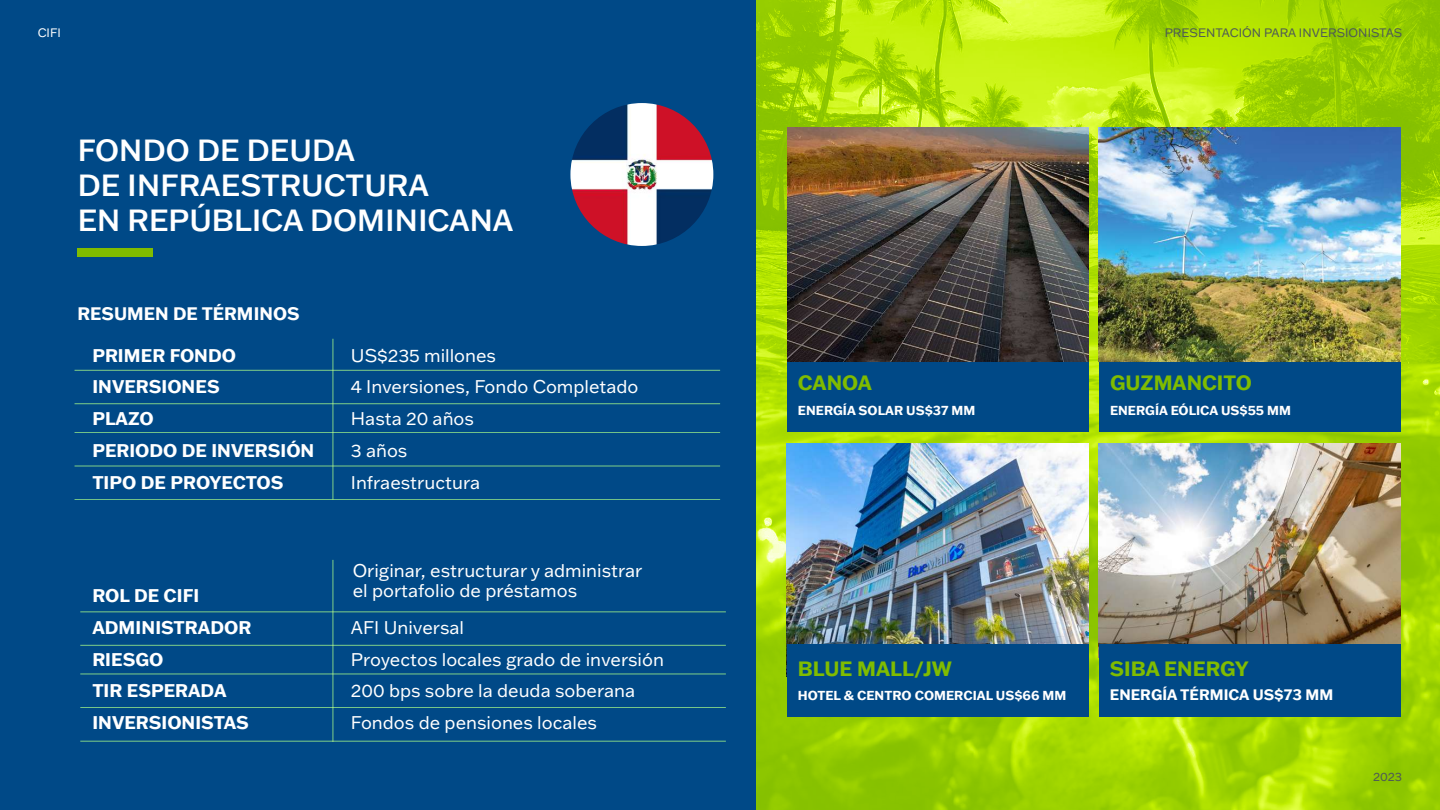
<style>
.page{position:relative;width:1440px;height:810px;background:#fff}
.page>*{position:absolute;margin:0;border:0;box-sizing:border-box;transform-origin:0 0}
.t1{font:500 30px/35.5px "Franklin Gothic ATF";color:#fff}
.t2{font:700 20.33px "Franklin Gothic ATF";color:#80bc00}
.t3{font:18px/31.8px "Franklin Gothic ATF";color:#fff}
.t4{font:700 18px/31.8px "Franklin Gothic ATF";color:#fff}
.t5{font:700 17.77px "Franklin Gothic ATF";color:#fff}
.t6{font:700 14.85px "Franklin Gothic ATF";color:#fff}
.t7{font:700 12.75px "Franklin Gothic ATF";color:#fff}
.t8{font:12px "Franklin Gothic ATF";color:#4d5858}
.t9{font:12px "Franklin Gothic ATF";color:#fff}
</style>
<div class="page">
<div style="left:0;top:0;width:757px;height:810px;background:#004987"></div>
<svg style="left:757px;top:0;width:683px;height:810px;background:#a8d908"></svg>
<img style="left:570px;top:103px;width:143px;height:143px;border-radius:71px">
<div style="left:78px;top:248px;width:75px;height:8px;background:#80bc00"></div>
<hr style="left:75px;top:370px;width:645px;height:1px;background:#80bc00">
<hr style="left:75px;top:403px;width:645px;height:1px;background:#80bc00">
<hr style="left:75px;top:432px;width:645px;height:1px;background:#80bc00">
<hr style="left:75px;top:466px;width:645px;height:1px;background:#80bc00">
<hr style="left:75px;top:499px;width:645px;height:1px;background:#80bc00">
<hr style="left:80px;top:611px;width:646px;height:1px;background:#80bc00">
<hr style="left:80px;top:645px;width:646px;height:1px;background:#80bc00">
<hr style="left:80px;top:674px;width:646px;height:1px;background:#80bc00">
<hr style="left:80px;top:707px;width:646px;height:1px;background:#80bc00">
<hr style="left:80px;top:741px;width:646px;height:1px;background:#80bc00">
<hr style="left:333px;top:339px;width:1px;height:161px;background:#80bc00">
<hr style="left:333px;top:560px;width:1px;height:182px;background:#80bc00">
<div style="left:787px;top:362px;width:302px;height:70px;background:#004987"></div>
<img style="left:1099px;top:128px;width:302px;height:233px">
<img style="left:787px;top:128px;width:302px;height:233px">
<div style="left:1099px;top:362px;width:302px;height:70px;background:#004987"></div>
<img style="left:787px;top:443px;width:302px;height:201px">
<div style="left:787px;top:644px;width:302px;height:73px;background:#004987"></div>
<img style="left:1099px;top:443px;width:302px;height:201px">
<div style="left:1099px;top:644px;width:302px;height:73px;background:#004987"></div>
<p class="t9" style="left:38px;top:24px;width:25px">CIFI</p>
<h1 class="t1" style="left:78px;top:131px;width:437px">FONDO DE DEUDA<br>DE INFRAESTRUCTURA<br>EN REPÚBLICA DOMINICANA</h1>
<p class="t5" style="left:78px;top:302px;width:224px">RESUMEN DE TÉRMINOS</p>
<p class="t4" style="left:92px;top:339px;width:223px">PRIMER FONDO<br>INVERSIONES<br>PLAZO<br>PERIODO DE INVERSIÓN<br>TIPO DE PROYECTOS</p>
<p class="t3" style="left:351px;top:339px;width:289px">US$235 millones<br>4 Inversiones, Fondo Completado<br>Hasta 20 años<br>3 años<br>Infraestructura</p>
<p class="t4" style="left:92px;top:579px;width:161px">ROL DE CIFI<br>ADMINISTRADOR<br>RIESGO<br>TIR ESPERADA<br>INVERSIONISTAS</p>
<p class="t3" style="left:353px;top:560px;width:291px;line-height:19.8px">Originar, estructurar y administrar el portafolio de préstamos</p>
<p class="t3" style="left:351px;top:611px;width:315px">AFI Universal<br>Proyectos locales grado de inversión<br>200 bps sobre la deuda soberana<br>Fondos de pensiones locales</p>
<p class="t8" style="left:1165px;top:24px;width:239px">PRESENTACIÓN PARA INVERSIONISTAS</p>
<p class="t2" style="left:798px;top:369px;width:76px">CANOA</p>
<p class="t7" style="left:798px;top:402px;width:179px">ENERGÍA SOLAR US$37 MM</p>
<p class="t2" style="left:1110px;top:369px;width:143px">GUZMANCITO</p>
<p class="t7" style="left:1110px;top:402px;width:183px">ENERGÍA EÓLICA US$55 MM</p>
<p class="t2" style="left:798px;top:655px;width:156px">BLUE MALL/JW</p>
<p class="t7" style="left:798px;top:687px;width:270px">HOTEL &amp; CENTRO COMERCIAL US$66 MM</p>
<p class="t2" style="left:1110px;top:655px;width:140px">SIBA ENERGY</p>
<p class="t6" style="left:1110px;top:685px;width:225px">ENERGÍA TÉRMICA US$73 MM</p>
<p class="t8" style="left:1373px;top:768px;width:30px">2023</p>
</div>
